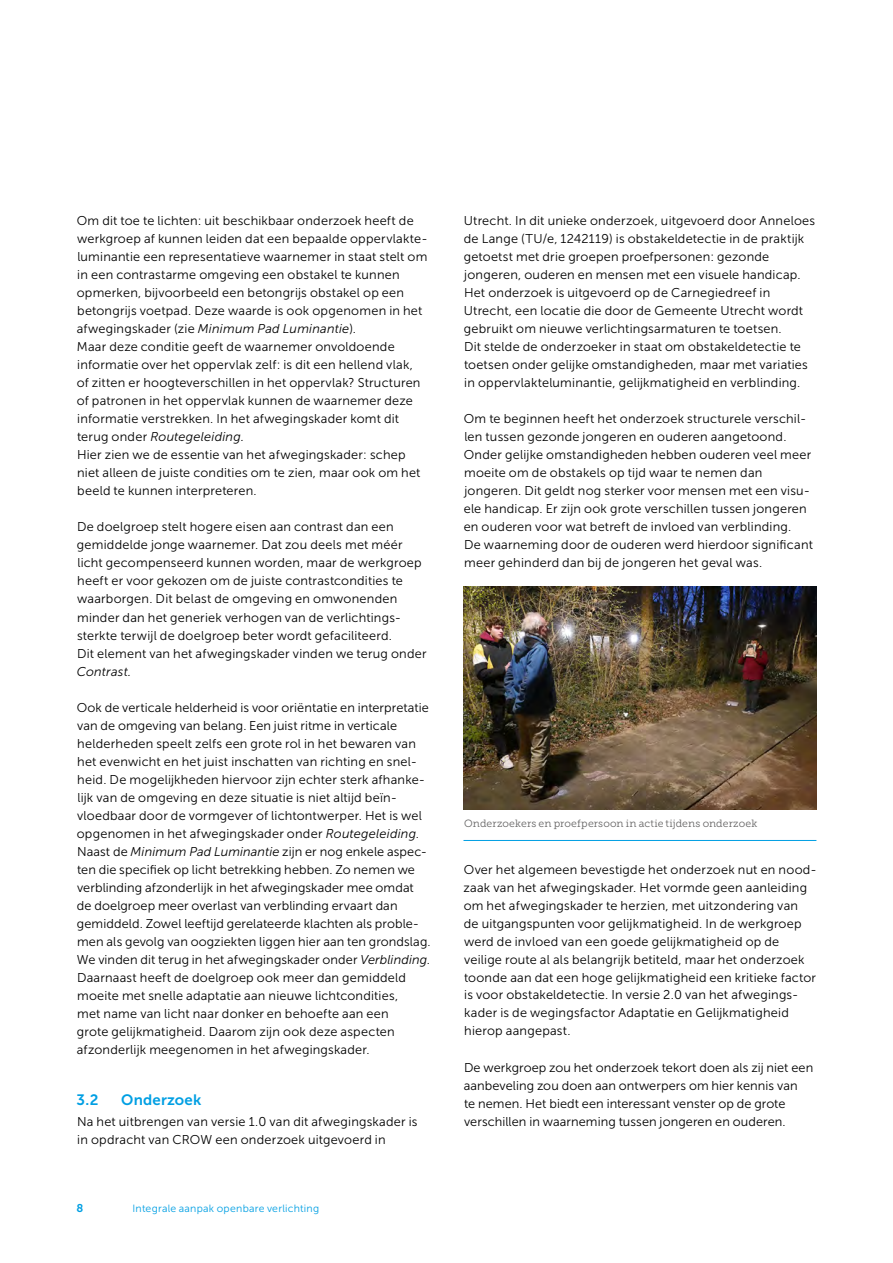
<style>
.page{position:relative;width:893px;height:1263px;background:#fff}
.page>*{position:absolute;margin:0;border:0;box-sizing:border-box;transform-origin:0 0}
.CROW_Paragraaf__1_1{font:15px "Museo Sans 700";letter-spacing:.015em;color:#009fe3}
.CROW_Broodtekst{font:12.75px/18px "Museo Sans 300";letter-spacing:.015em;color:#000}
.t1{font:11.25px "Museo Sans 700";color:#009fe3}
.t2{font:10.5px "Museo Slab 300";letter-spacing:.015em;color:#646363}
.t3{font:10.5px "Museo Sans 300";letter-spacing:.025em;color:#009fe3}
.s1{font-style:italic}
</style>
<div class="page">
<img style="left:463px;top:586px;width:353px;height:224px">
<hr style="left:463px;top:840px;width:353px;height:1px;background:#009fe3">
<p class="CROW_Broodtekst" style="left:77px;top:212px;width:352px">Om dit toe te lichten: uit beschikbaar onderzoek heeft de werkgroep af kunnen leiden dat een bepaalde oppervlakte&shy;luminantie een representatieve waarnemer in staat stelt om in een contrastarme omgeving een obstakel te kunnen opmerken, bijvoorbeeld een betongrijs obstakel op een betongrijs voetpad. Deze waarde is ook opgenomen in het afwegingskader (zie <span class="s1">Minimum Pad Luminantie</span>).</p>
<p class="CROW_Broodtekst" style="left:77px;top:338px;width:345px">Maar deze conditie geeft de waarnemer onvoldoende informatie over het oppervlak zelf: is dit een hellend vlak, of zitten er hoogteverschillen in het oppervlak? Structuren of patronen in het oppervlak kunnen de waarnemer deze informatie verstrekken. In het afwegingskader komt dit terug onder <span class="s1">Routegeleiding.</span></p>
<p class="CROW_Broodtekst" style="left:77px;top:446px;width:345px">Hier zien we de essentie van het afwegingskader: schep niet alleen de juiste condities om te zien, maar ook om het beeld te kunnen interpreteren.</p>
<p class="CROW_Broodtekst" style="left:77px;top:518px;width:346px">De doelgroep stelt hogere eisen aan contrast dan een gemiddelde jonge waarnemer. Dat zou deels met méér licht gecompenseerd kunnen worden, maar de werkgroep heeft er voor gekozen om de juiste contrastcondities te waarborgen. Dit belast de omgeving en omwonenden minder dan het generiek verhogen van de verlichtings&shy;sterkte terwijl de doelgroep beter wordt gefaciliteerd.</p>
<p class="CROW_Broodtekst" style="left:77px;top:644px;width:351px">Dit element van het afwegingskader vinden we terug onder<br><span class="s1">Contrast.</span></p>
<p class="CROW_Broodtekst" style="left:77px;top:698px;width:353px">Ook de verticale helderheid is voor oriëntatie en interpretatie van de omgeving van belang. Een juist ritme in verticale helderheden speelt zelfs een grote rol in het bewaren van het evenwicht en het juist inschatten van richting en snel&shy;heid. De mogelijkheden hiervoor zijn echter sterk afhanke&shy;lijk van de omgeving en deze situatie is niet altijd beïn&shy;vloedbaar door de vormgever of lichtontwerper. Het is wel opgenomen in het afwegingskader onder <span class="s1">Routegeleiding</span>.</p>
<p class="CROW_Broodtekst" style="left:77px;top:842px;width:355px">Naast de <span class="s1">Minimum Pad Luminantie</span> zijn er nog enkele aspec&shy;ten die specifiek op licht betrekking hebben. Zo nemen we verblinding afzonderlijk in het afwegingskader mee omdat de doelgroep meer overlast van verblinding ervaart dan gemiddeld. Zowel leeftijd gerelateerde klachten als proble&shy;men als gevolg van oogziekten liggen hier aan ten grondslag.<br>We vinden dit terug in het afwegingskader onder <span class="s1">Verblinding</span>.</p>
<p class="CROW_Broodtekst" style="left:77px;top:968px;width:331px">Daarnaast heeft de doelgroep ook meer dan gemiddeld moeite met snelle adaptatie aan nieuwe lichtcondities, met name van licht naar donker en behoefte aan een grote gelijkmatigheid. Daarom zijn ook deze aspecten afzonderlijk meegenomen in het afwegingskader.</p>
<h2 class="CROW_Paragraaf__1_1" style="left:77px;top:1092px;width:23px">3.2</h2>
<h2 class="CROW_Paragraaf__1_1" style="left:121px;top:1092px;width:82px">Onderzoek</h2>
<p class="CROW_Broodtekst" style="left:77px;top:1112px;width:342px">Na het uitbrengen van versie 1.0 van dit afwegingskader is in opdracht van CROW een onderzoek uitgevoerd in</p>
<p class="t1" style="left:77px;top:1202px;width:8px">8</p>
<p class="t3" style="left:133px;top:1203px;width:188px">Integrale aanpak openbare verlichting</p>
<p class="CROW_Broodtekst" style="left:464px;top:212px;width:353px">Utrecht. In dit unieke onderzoek, uitgevoerd door Anneloes de Lange (TU/e, 1242119) is obstakeldetectie in de praktijk getoetst met drie groepen proefpersonen: gezonde jongeren, ouderen en mensen met een visuele handicap.</p>
<p class="CROW_Broodtekst" style="left:464px;top:284px;width:346px">Het onderzoek is uitgevoerd op de Carnegiedreef in Utrecht, een locatie die door de Gemeente Utrecht wordt gebruikt om nieuwe verlichtingsarmaturen te toetsen.<br>Dit stelde de onderzoeker in staat om obstakeldetectie te toetsen onder gelijke omstandigheden, maar met variaties in oppervlakteluminantie, gelijkmatigheid en verblinding.</p>
<p class="CROW_Broodtekst" style="left:464px;top:410px;width:351px">Om te beginnen heeft het onderzoek structurele verschil&shy;len tussen gezonde jongeren en ouderen aangetoond.<br>Onder gelijke omstandigheden hebben ouderen veel meer moeite om de obstakels op tijd waar te nemen dan jongeren. Dit geldt nog sterker voor mensen met een visu&shy;ele handicap. Er zijn ook grote verschillen tussen jongeren en ouderen voor wat betreft de invloed van verblinding.<br>De waarneming door de ouderen werd hierdoor significant meer gehinderd dan bij de jongeren het geval was.</p>
<p class="t2" style="left:464px;top:818px;width:295px">Onderzoekers en proefpersoon in actie tijdens onderzoek</p>
<p class="CROW_Broodtekst" style="left:463px;top:860px;width:355px">Over het algemeen bevestigde het onderzoek nut en nood&shy;zaak van het afwegingskader. Het vormde geen aanleiding om het afwegingskader te herzien, met uitzondering van<br>de uitgangspunten voor gelijkmatigheid. In de werkgroep werd de invloed van een goede gelijkmatigheid op de veilige route al als belangrijk betiteld, maar het onderzoek toonde aan dat een hoge gelijkmatigheid een kritieke factor is voor obstakeldetectie. In versie 2.0 van het afwegings&shy;kader is de wegingsfactor Adaptatie en Gelijkmatigheid hierop aangepast.</p>
<p class="CROW_Broodtekst" style="left:464px;top:1058px;width:351px">De werkgroep zou het onderzoek tekort doen als zij niet een aanbeveling zou doen aan ontwerpers om hier kennis van<br>te nemen. Het biedt een interessant venster op de grote verschillen in waarneming tussen jongeren en ouderen.</p>
</div>
